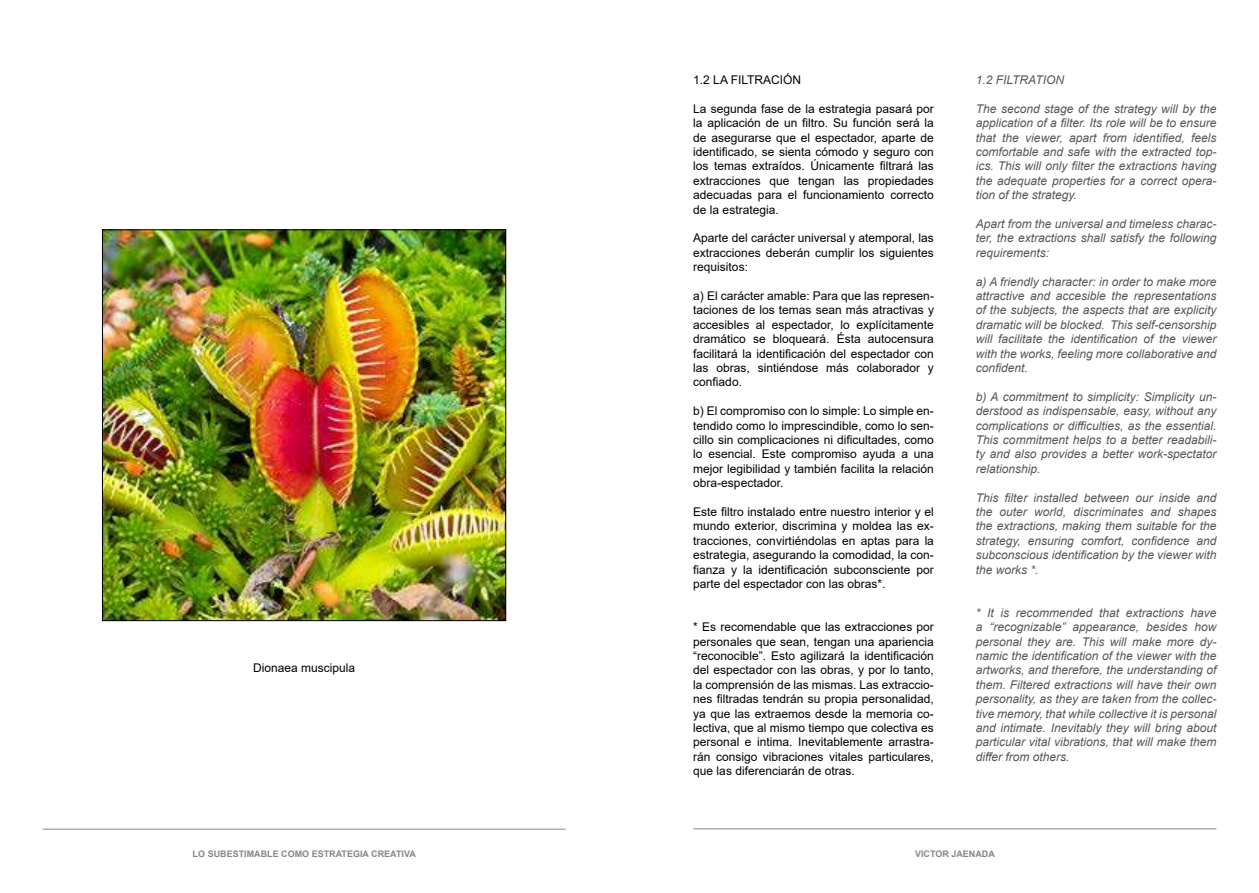
<style>
.page{position:relative;width:1259px;height:893px;background:#fff}
.page>*{position:absolute;margin:0;border:0;box-sizing:border-box;transform-origin:0 0}
.t1{font:12px/14.4px "Arial";color:#000;text-align:justify}
.t2{font:italic 12px/14.4px "Arial";color:#575656;text-align:justify}
.t3{font:700 9px "Arial";color:#878786}
</style>
<div class="page">
<hr style="left:693px;top:828px;width:523px;height:1px;background:#878786">
<hr style="left:43px;top:829px;width:523px;height:1px;background:#878786">
<img style="left:104px;top:231px;width:400px;height:388px">
<div style="left:102px;top:229px;width:404px;height:392px;border:1px solid #000"></div>
<p class="t1" style="left:253px;top:661px;width:104px">Dionaea muscipula</p>
<p class="t1" style="left:693px;top:72px;width:109px">1.2 LA FILTRACIÓN</p>
<p class="t1" style="left:693px;top:101px;width:242px">La segunda fase de la estrategia pasará por la aplicación de un filtro. Su función será la de asegurarse que el espectador, aparte de identificado, se sienta cómodo y seguro con los temas extraídos. Únicamente filtrará las extracciones que tengan las propiedades adecuadas para el funcionamiento correcto de la estrategia.</p>
<p class="t1" style="left:693px;top:232px;width:242px">Aparte del carácter universal y atemporal, las extracciones deberán cumplir los siguientes requisitos:</p>
<p class="t1" style="left:693px;top:290px;width:242px">a) El carácter amable: Para que las represen&shy;taciones de los temas sean más atractivas y accesibles al espectador, lo explícitamente dramático se bloqueará. Ésta autocensura facilitará la identificación del espectador con las obras, sintiéndose más colaborador y confiado.</p>
<p class="t1" style="left:693px;top:404px;width:242px">b) El compromiso con lo simple: Lo simple en&shy;tendido como lo imprescindible, como lo sen&shy;cillo sin complicaciones ni dificultades, como lo esencial. Este compromiso ayuda a una mejor legibilidad y también facilita la relación obra-espectador.</p>
<p class="t1" style="left:693px;top:504px;width:242px">Este filtro instalado entre nuestro interior y el mundo exterior, discrimina y moldea las ex&shy;tracciones, convirtiéndolas en aptas para la estrategia, asegurando la comodidad, la con&shy;fianza y la identificación subconsciente por parte del espectador con las obras*.</p>
<p class="t1" style="left:693px;top:621px;width:242px">* Es recomendable que las extracciones por personales que sean, tengan una apariencia “reconocible”. Esto agilizará la identificación del espectador con las obras, y por lo tanto, la comprensión de las mismas. Las extraccio&shy;nes filtradas tendrán su propia personalidad, ya que las extraemos desde la memoria co&shy;lectiva, que al mismo tiempo que colectiva es personal e intima. Inevitablemente arrastra&shy;rán consigo vibraciones vitales particulares, que las diferenciarán de otras.</p>
<p class="t2" style="left:975px;top:74px;width:90px">1.2 FILTRATION</p>
<p class="t2" style="left:975px;top:102px;width:242px">The second stage of the strategy will by the application of a filter. Its role will be to ensure that the viewer, apart from identified, feels comfortable and safe with the extracted top&shy;ics. This will only filter the extractions having the adequate properties for a correct opera&shy;tion of the strategy.</p>
<p class="t2" style="left:975px;top:218px;width:242px">Apart from the universal and timeless charac&shy;ter, the extractions shall satisfy the following requirements:</p>
<p class="t2" style="left:975px;top:275px;width:242px">a) A friendly character: in order to make more attractive and accesible the representations of the subjects, the aspects that are explicity dramatic will be blocked. This self-censorship will facilitate the identification of the viewer with the works, feeling more collaborative and confident.</p>
<p class="t2" style="left:975px;top:390px;width:242px">b) A commitment to simplicity: Simplicity un&shy;derstood as indispensable, easy, without any complications or difficulties, as the essential.<br>This commitment helps to a better readabili&shy;ty and also provides a better work-spectator relationship.</p>
<p class="t2" style="left:975px;top:490px;width:242px">This filter installed between our inside and the outer world, discriminates and shapes the extractions, making them suitable for the strategy, ensuring comfort, confidence and subconscious identification by the viewer with the works *.</p>
<p class="t2" style="left:975px;top:606px;width:242px">* It is recommended that extractions have a “recognizable” appearance, besides how personal they are. This will make more dy&shy;namic the identification of the viewer with the artworks, and therefore, the understanding of them. Filtered extractions will have their own personality, as they are taken from the collec&shy;tive memory, that while collective it is personal and intimate. Inevitably they will bring about particular vital vibrations, that will make them differ from others.</p>
<p class="t3" style="left:193px;top:849px;width:225px">LO SUBESTIMABLE COMO ESTRATEGIA CREATIVA</p>
<p class="t3" style="left:915px;top:849px;width:81px">VICTOR JAENADA</p>
</div>
